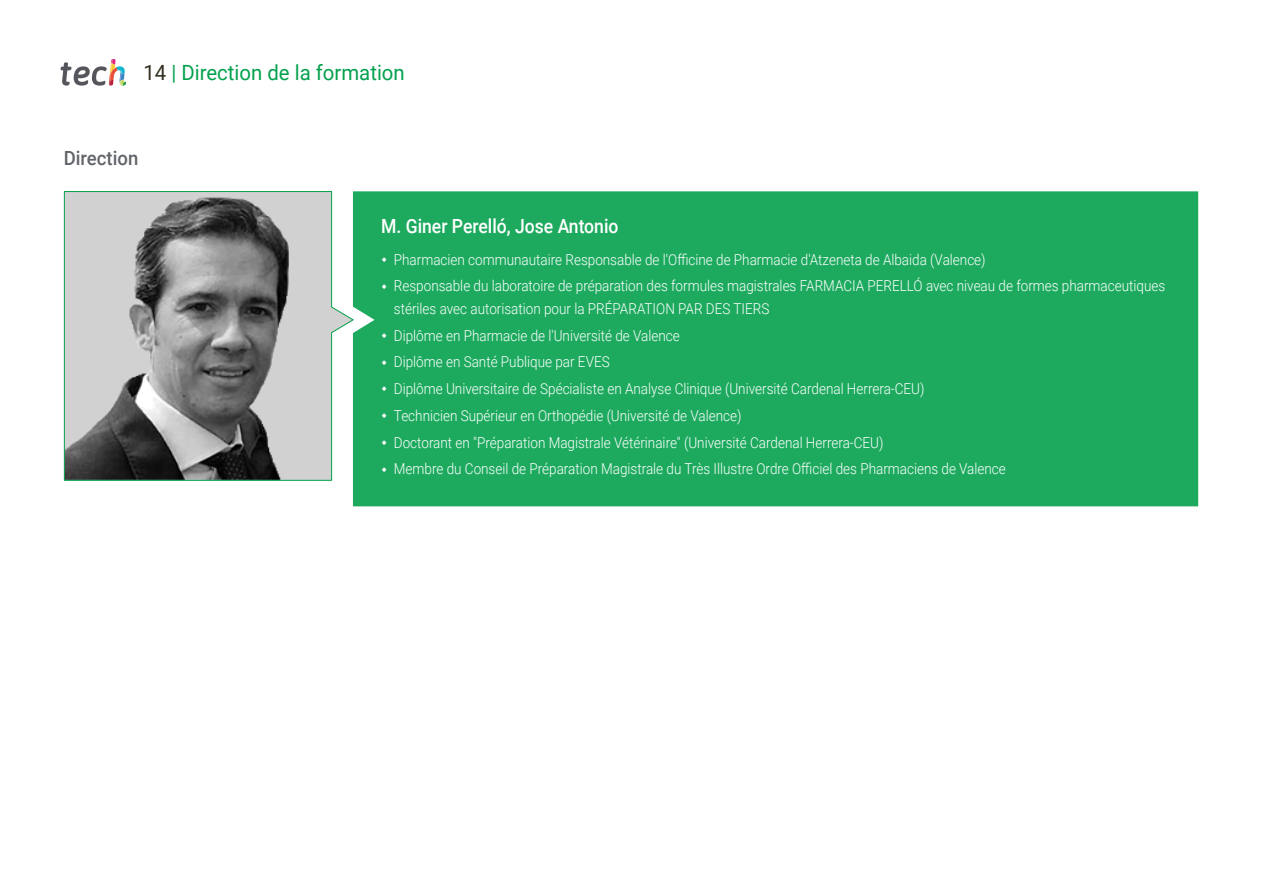
<style>
.page{position:relative;width:1263px;height:893px;background:#fff}
.page>*{position:absolute;margin:0;border:0;box-sizing:border-box;transform-origin:0 0}
.t1{font:21px "Roboto";color:#04a14d}
.t2{font:500 19.5px "Roboto";color:#fff;scale:.9 1}
.t3{font:500 19.5px "Roboto";color:#61646a;scale:.95 1}
.t4{font:300 15px/26.7px "Roboto";color:#fff;scale:.9 1}
.s1{color:#312e20}
</style>
<div class="page">
<svg style="left:61px;top:59px;width:65px;height:27px"></svg>
<div style="left:353px;top:191px;width:845px;height:315px;background:#1daa5f"></div>
<svg style="left:64px;top:191px;width:290px;height:290px"></svg>
<svg style="left:382px;top:257px;width:4px;height:5px"></svg>
<svg style="left:382px;top:284px;width:4px;height:5px"></svg>
<svg style="left:382px;top:333px;width:4px;height:5px"></svg>
<svg style="left:382px;top:360px;width:4px;height:5px"></svg>
<svg style="left:382px;top:386px;width:4px;height:5px"></svg>
<svg style="left:382px;top:413px;width:4px;height:5px"></svg>
<svg style="left:382px;top:440px;width:4px;height:5px"></svg>
<svg style="left:382px;top:467px;width:4px;height:5px"></svg>
<h1 class="t1" style="left:144px;top:57px;width:263px"><span class="s1">14</span> | Direction de la formation</h1>
<h2 class="t3" style="left:64px;top:144px;width:80px">Direction</h2>
<h2 class="t2" style="left:381px;top:212px;width:265px">M. Giner Perelló, Jose Antonio</h2>
<p class="t4" style="left:394px;top:245px;width:858px">Pharmacien communautaire Responsable de l'Officine de Pharmacie d'Atzeneta de Albaida (Valence)<br>Responsable du laboratoire de préparation des formules magistrales FARMACIA PERELLÓ avec niveau de formes pharmaceutiques</p>
<p class="t4" style="left:394px;top:294px;width:681px">stériles avec autorisation pour la PRÉPARATION PAR DES TIERS<br>Diplôme en Pharmacie de l'Université de Valence<br>Diplôme en Santé Publique par EVES<br>Diplôme Universitaire de Spécialiste en Analyse Clinique (Université Cardenal Herrera-CEU)<br>Technicien Supérieur en Orthopédie (Université de Valence)<br>Doctorant en "Préparation Magistrale Vétérinaire" (Université Cardenal Herrera-CEU)<br>Membre du Conseil de Préparation Magistrale du Très Illustre Ordre Officiel des Pharmaciens de Valence</p>
</div>
